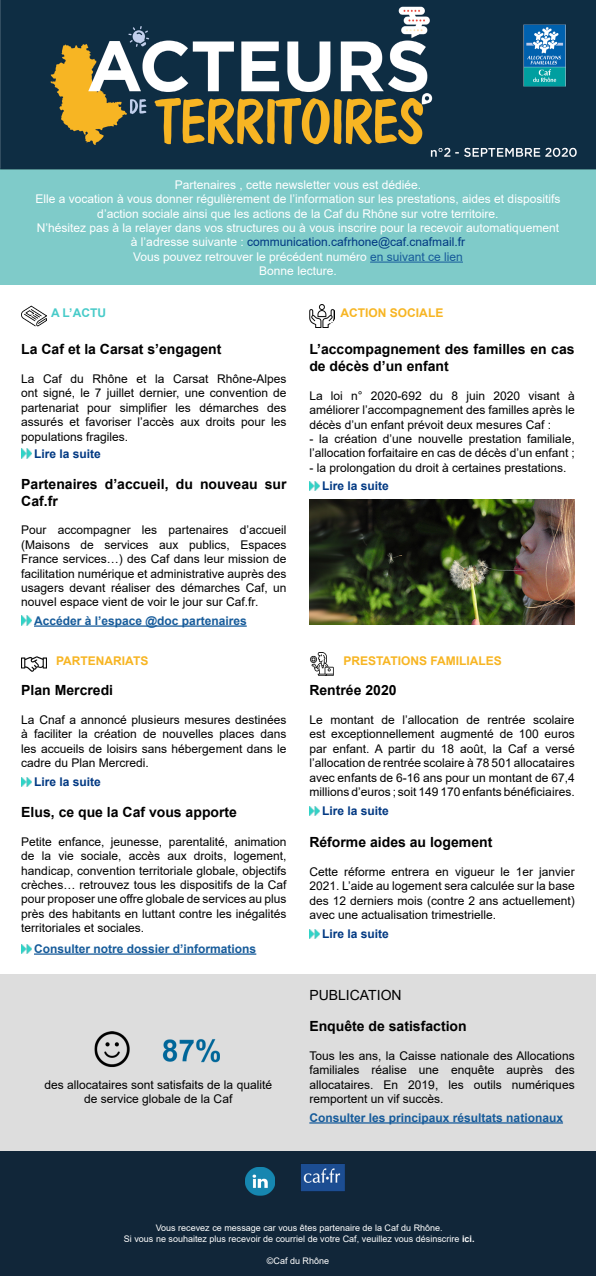
<style>
.page{position:relative;width:596px;height:1276px;background:#fff}
.page>*{position:absolute;margin:0;border:0;box-sizing:border-box;transform-origin:0 0}
.t1{font:700 14px/16.8px "Arial";color:#000}
.t2{font:14px "Arial";color:#000}
.t3{font:12px/14.4px "Arial";color:#000;text-align:justify}
.t4{font:12px/14.4px "Arial";color:#fff;text-align:center}
.t5{font:700 12px "Arial";color:#165b9a}
.t6{font:700 12px "Arial";color:#003882}
.t7{font:700 12px "Arial";color:#f7b523}
.t8{font:700 12px "Arial";color:#48cbc9}
.t9{font:9px/10.8px "Arial";color:#fff;text-align:center}
.s1{color:#003882}
.s2{color:#165b9a}
.s3{font-weight:700}
</style>
<div class="page">
<div style="left:0;top:169px;width:595px;height:116px;background:#7fcbc9"></div>
<hr style="left:370px;top:262px;width:92px;height:1px;background:#165b9a">
<img style="left:21px;top:305px;width:26px;height:22px">
<img style="left:309px;top:304px;width:25px;height:23px">
<img style="left:21px;top:656px;width:26px;height:16px">
<img style="left:310px;top:652px;width:24px;height:23px">
<div style="left:0;top:974px;width:595px;height:178px;background:#ddd"></div>
<hr style="left:309px;top:1122px;width:253px;height:1px;background:#165b9a">
<div style="left:0;top:1152px;width:595px;height:124px;background:#112639"></div>
<img style="left:245px;top:1167px;width:30px;height:29px">
<img style="left:301px;top:1164px;width:44px;height:28px">
<svg style="left:309px;top:481px;width:10px;height:9px"></svg>
<svg style="left:21px;top:449px;width:10px;height:9px"></svg>
<hr style="left:34px;top:625px;width:212px;height:2px;background:#165b9a">
<svg style="left:21px;top:616px;width:10px;height:9px"></svg>
<img style="left:309px;top:499px;width:265px;height:126px">
<svg style="left:21px;top:777px;width:10px;height:9px"></svg>
<svg style="left:309px;top:806px;width:10px;height:10px"></svg>
<hr style="left:34px;top:953px;width:222px;height:1px;background:#165b9a">
<svg style="left:21px;top:944px;width:10px;height:9px"></svg>
<svg style="left:309px;top:929px;width:10px;height:9px"></svg>
<img style="left:0;top:0;width:595px;height:170px">
<img style="left:94px;top:1031px;width:126px;height:37px">
<p class="t4" style="left:36px;top:177px;width:526px">Partenaires , cette newsletter vous est dédiée.<br>Elle a vocation à vous donner régulièrement de l’information sur les prestations, aides et dispositifs d’action sociale ainsi que les actions de la Caf du Rhône sur votre territoire.<br>N’hésitez pas à la relayer dans vos structures ou à vous inscrire pour la recevoir automatiquement à l’adresse suivante : <span class="s1">communication.cafrhone@caf.cnafmail.fr<br></span>Vous pouvez retrouver le précédent numéro <span class="s2">en suivant ce lien<br></span>Bonne lecture.</p>
<p class="t8" style="left:51px;top:305px;width:56px">A L’ACTU</p>
<p class="t7" style="left:340px;top:305px;width:104px">ACTION SOCIALE</p>
<p class="t1" style="left:309px;top:341px;width:267px">L’accompagnement des familles en cas de décès d’un enfant</p>
<p class="t3" style="left:309px;top:388px;width:267px">La loi n° 2020-692 du 8 juin 2020 visant à améliorer l’accompagnement des familles après le décès d’un enfant prévoit deux mesures Caf :</p>
<p class="t3" style="left:309px;top:431px;width:267px">- la création d’une nouvelle prestation familiale, l’allocation forfaitaire en cas de décès d’un enfant ;</p>
<p class="t3" style="left:309px;top:460px;width:258px">- la prolongation du droit à certaines prestations.</p>
<p class="t6" style="left:322px;top:477px;width:68px">Lire la suite</p>
<p class="t1" style="left:21px;top:341px;width:201px">La Caf et la Carsat s’engagent</p>
<p class="t3" style="left:21px;top:371px;width:267px">La Caf du Rhône et la Carsat Rhône-Alpes ont signé, le 7 juillet dernier, une convention de partenariat pour simplifier les démarches des assurés et favoriser l’accès aux droits pour les populations fragiles.</p>
<p class="t6" style="left:34px;top:445px;width:68px">Lire la suite</p>
<p class="t1" style="left:21px;top:475px;width:267px">Partenaires d’accueil, du nouveau sur<br>Caf.fr</p>
<p class="t3" style="left:21px;top:523px;width:267px">Pour accompagner les partenaires d’accueil (Maisons de services aux publics, Espaces France services…) des Caf dans leur mission de facilitation numérique et administrative auprès des usagers devant réaliser des démarches Caf, un nouvel espace vient de voir le jour sur Caf.fr.</p>
<p class="t5" style="left:34px;top:612px;width:214px">Accéder à l’espace @doc partenaires</p>
<p class="t7" style="left:56px;top:653px;width:94px">PARTENARIATS</p>
<p class="t7" style="left:343px;top:653px;width:160px">PRESTATIONS FAMILIALES</p>
<p class="t1" style="left:21px;top:682px;width:93px">Plan Mercredi</p>
<p class="t3" style="left:21px;top:712px;width:267px">La Cnaf a annoncé plusieurs mesures destinées à faciliter la création de nouvelles places dans les accueils de loisirs sans hébergement dans le cadre du Plan Mercredi.</p>
<p class="t1" style="left:309px;top:682px;width:89px">Rentrée 2020</p>
<p class="t3" style="left:309px;top:712px;width:267px">Le montant de l’allocation de rentrée scolaire est exceptionnellement augmenté de 100 euros par enfant. A partir du 18 août, la Caf a versé l’allocation de rentrée scolaire à 78 501 allocataires avec enfants de 6-16 ans pour un montant de 67,4 millions d’euros ; soit 149 170 enfants bénéficiaires.</p>
<p class="t6" style="left:34px;top:773px;width:68px">Lire la suite</p>
<p class="t1" style="left:21px;top:803px;width:217px">Elus, ce que la Caf vous apporte</p>
<p class="t6" style="left:322px;top:803px;width:68px">Lire la suite</p>
<p class="t3" style="left:21px;top:834px;width:267px">Petite enfance, jeunesse, parentalité, animation de la vie sociale, accès aux droits, logement, handicap, convention territoriale globale, objectifs crèches… retrouvez tous les dispositifs de la Caf pour proposer une offre globale de services au plus près des habitants en luttant contre les inégalités territoriales et sociales.</p>
<p class="t5" style="left:34px;top:940px;width:224px">Consulter notre dossier d’informations</p>
<p class="t1" style="left:309px;top:834px;width:184px">Réforme aides au logement</p>
<p class="t3" style="left:309px;top:864px;width:267px">Cette réforme entrera en vigueur le 1er janvier 2021. L’aide au logement sera calculée sur la base des 12 derniers mois (contre 2 ans actuellement) avec une actualisation trimestrielle.</p>
<p class="t6" style="left:322px;top:925px;width:68px">Lire la suite</p>
<p class="t3" style="left:44px;top:1077px;width:229px;text-align:center">des allocataires sont satisfaits de la qualité de service globale de la Caf</p>
<p class="t2" style="left:309px;top:985px;width:94px">PUBLICATION</p>
<p class="t1" style="left:309px;top:1018px;width:159px">Enquête de satisfaction</p>
<p class="t3" style="left:309px;top:1048px;width:267px">Tous les ans, la Caisse nationale des Allocations familiales réalise une enquête auprès des allocataires. En 2019, les outils numériques remportent un vif succès.</p>
<p class="t5" style="left:309px;top:1109px;width:255px">Consulter les principaux résultats nationaux</p>
<p class="t9" style="left:124px;top:1222px;width:352px">Vous recevez ce message car vous êtes partenaire de la Caf du Rhône.<br>Si vous ne souhaitez plus recevoir de courriel de votre Caf, veuillez vous désinscrire <span class="s3">ici.</span></p>
<p class="t9" style="left:267px;top:1255px;width:64px">©Caf du Rhône</p>
</div>
